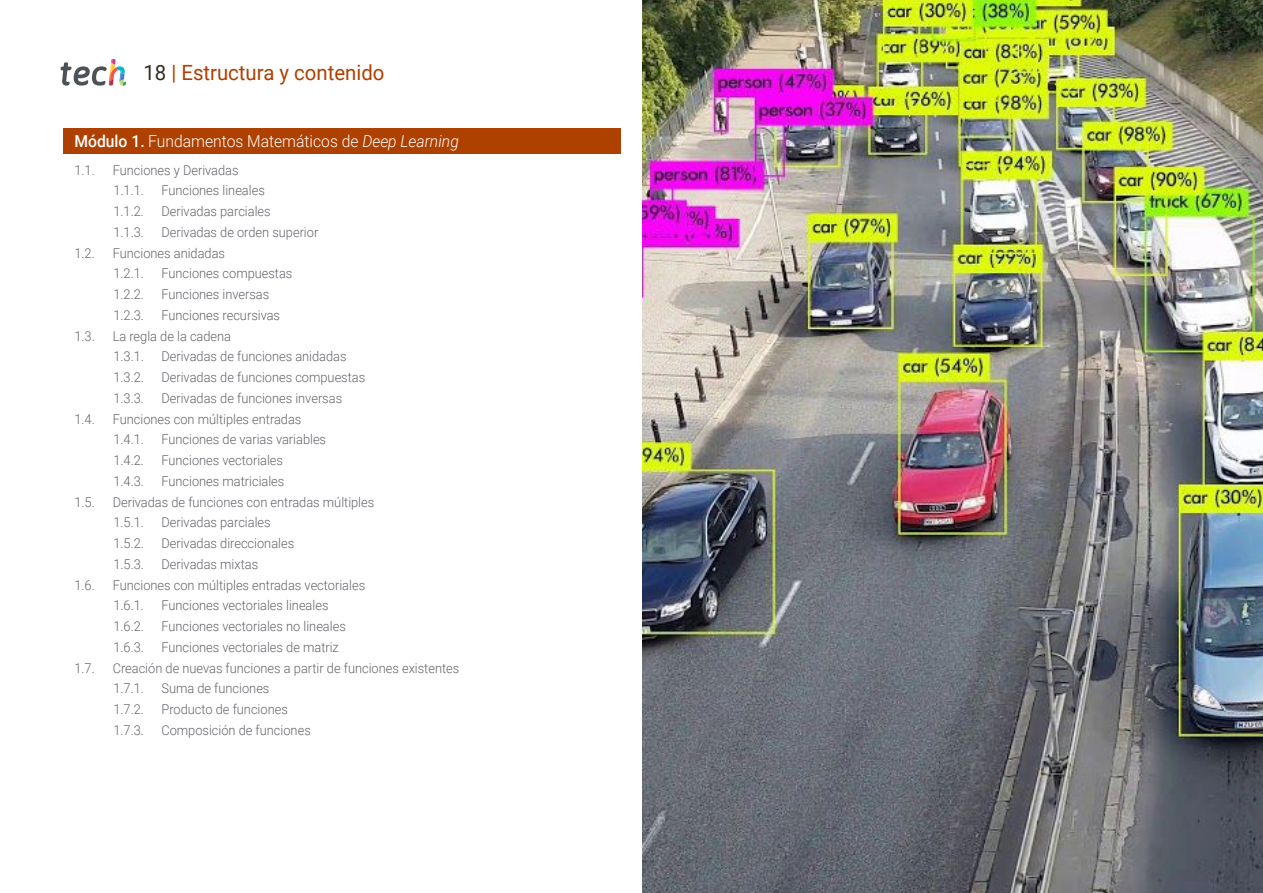
<style>
.page{position:relative;width:1263px;height:893px;background:#fff}
.page>*{position:absolute;margin:0;border:0;box-sizing:border-box;transform-origin:0 0}
.t1{font:21px "Roboto";color:#ae4000}
.t2{font:300 16.5px "Roboto";color:#fff;scale:.95 1}
.t3{font:300 13.5px/20.7px "Roboto";color:#61646a;scale:.95 1}
.s1{color:#312e20}
.s2{font-weight:500}
.s3{font-style:italic}
</style>
<div class="page">
<svg style="left:61px;top:59px;width:65px;height:27px"></svg>
<img style="left:642px;top:0;width:621px;height:893px">
<div style="left:63px;top:129px;width:558px;height:25px;background:#ae4000"></div>
<h1 class="t1" style="left:144px;top:57px;width:242px"><span class="s1">18</span> | Estructura y contenido</h1>
<p class="t2" style="left:74px;top:130px;width:406px"><span class="s2">Módulo 1.</span> Fundamentos Matemáticos de <span class="s3">Deep Learning</span></p>
<p class="t3" style="left:74px;top:159px;width:23px">1.1.</p>
<p class="t3" style="left:113px;top:159px;width:134px">Funciones y Derivadas<br>1.1.1.</p>
<p class="t3" style="left:161px;top:180px;width:110px">Funciones lineales</p>
<p class="t3" style="left:113px;top:200px;width:34px">1.1.2.</p>
<p class="t3" style="left:161px;top:200px;width:117px">Derivadas parciales</p>
<p class="t3" style="left:113px;top:221px;width:34px">1.1.3.</p>
<p class="t3" style="left:161px;top:221px;width:167px">Derivadas de orden superior</p>
<p class="t3" style="left:74px;top:242px;width:23px">1.2.</p>
<p class="t3" style="left:113px;top:242px;width:120px">Funciones anidadas<br>1.2.1.</p>
<p class="t3" style="left:161px;top:263px;width:139px">Funciones compuestas</p>
<p class="t3" style="left:113px;top:283px;width:34px">1.2.2.</p>
<p class="t3" style="left:161px;top:283px;width:115px">Funciones inversas</p>
<p class="t3" style="left:113px;top:304px;width:34px">1.2.3.</p>
<p class="t3" style="left:161px;top:304px;width:126px">Funciones recursivas</p>
<p class="t3" style="left:74px;top:325px;width:23px">1.3.</p>
<p class="t3" style="left:113px;top:325px;width:126px">La regla de la cadena<br>1.3.1.</p>
<p class="t3" style="left:161px;top:346px;width:196px">Derivadas de funciones anidadas</p>
<p class="t3" style="left:113px;top:366px;width:34px">1.3.2.</p>
<p class="t3" style="left:161px;top:366px;width:216px">Derivadas de funciones compuestas</p>
<p class="t3" style="left:113px;top:387px;width:34px">1.3.3.</p>
<p class="t3" style="left:161px;top:387px;width:192px">Derivadas de funciones inversas</p>
<p class="t3" style="left:74px;top:408px;width:23px">1.4.</p>
<p class="t3" style="left:113px;top:408px;width:200px">Funciones con múltiples entradas<br>1.4.1.</p>
<p class="t3" style="left:161px;top:429px;width:175px">Funciones de varias variables</p>
<p class="t3" style="left:113px;top:449px;width:34px">1.4.2.</p>
<p class="t3" style="left:161px;top:449px;width:130px">Funciones vectoriales</p>
<p class="t3" style="left:113px;top:470px;width:34px">1.4.3.</p>
<p class="t3" style="left:161px;top:470px;width:131px">Funciones matriciales</p>
<p class="t3" style="left:74px;top:491px;width:23px">1.5.</p>
<p class="t3" style="left:113px;top:491px;width:277px">Derivadas de funciones con entradas múltiples<br>1.5.1.</p>
<p class="t3" style="left:161px;top:512px;width:117px">Derivadas parciales</p>
<p class="t3" style="left:113px;top:532px;width:34px">1.5.2.</p>
<p class="t3" style="left:161px;top:532px;width:141px">Derivadas direccionales</p>
<p class="t3" style="left:113px;top:553px;width:34px">1.5.3.</p>
<p class="t3" style="left:161px;top:553px;width:103px">Derivadas mixtas</p>
<p class="t3" style="left:74px;top:574px;width:23px">1.6.</p>
<p class="t3" style="left:113px;top:574px;width:267px">Funciones con múltiples entradas vectoriales<br>1.6.1.</p>
<p class="t3" style="left:161px;top:595px;width:177px">Funciones vectoriales lineales</p>
<p class="t3" style="left:113px;top:615px;width:34px">1.6.2.</p>
<p class="t3" style="left:161px;top:615px;width:196px">Funciones vectoriales no lineales</p>
<p class="t3" style="left:113px;top:636px;width:34px">1.6.3.</p>
<p class="t3" style="left:161px;top:636px;width:188px">Funciones vectoriales de matriz</p>
<p class="t3" style="left:74px;top:657px;width:23px">1.7.</p>
<p class="t3" style="left:113px;top:657px;width:366px">Creación de nuevas funciones a partir de funciones existentes<br>1.7.1.</p>
<p class="t3" style="left:161px;top:678px;width:115px">Suma de funciones</p>
<p class="t3" style="left:113px;top:698px;width:34px">1.7.2.</p>
<p class="t3" style="left:161px;top:698px;width:135px">Producto de funciones</p>
<p class="t3" style="left:113px;top:719px;width:34px">1.7.3.</p>
<p class="t3" style="left:161px;top:719px;width:159px">Composición de funciones</p>
</div>
